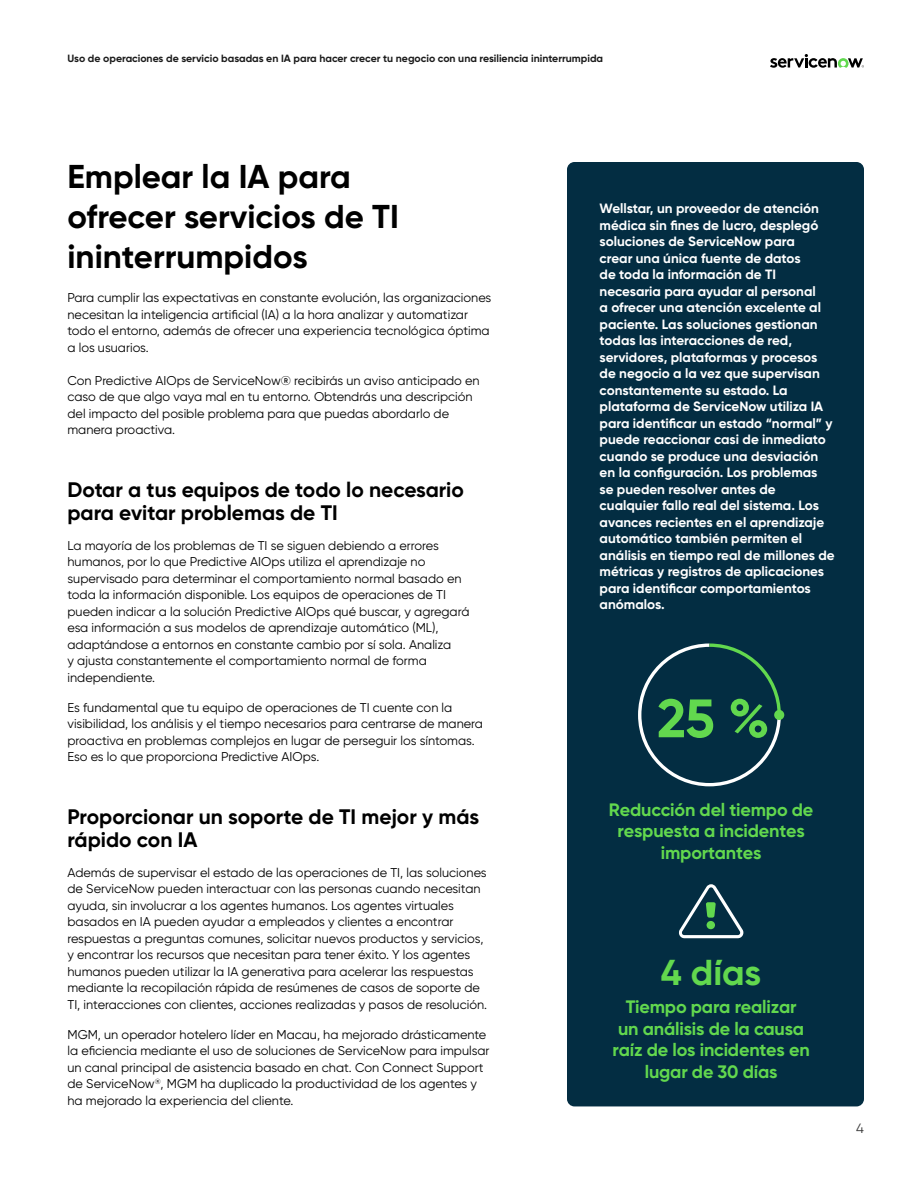
<style>
.page{position:relative;width:918px;height:1188px;background:#fff}
.page>*{position:absolute;margin:0;border:0;box-sizing:border-box;transform-origin:0 0}
.t1{font:700 54px "Gilroy";color:#62d84e}
.t2{font:700 36px "Gilroy";color:#62d84e}
.t3{font:700 33px/39.6px "Gilroy";color:#000}
.t4{font:700 21px/22.5px "Gilroy";color:#000}
.t5{font:700 18px/21.6px "Gilroy";letter-spacing:-.01em;color:#62d84e;text-align:center}
.t6{font:700 13.5px/16.5px "Gilroy";color:#fff}
.t7{font:13.5px "Gilroy";color:#3b3b3b}
.t8{font:12.75px/16.5px "Gilroy";color:#000}
.t9{font:700 10.5px "Gilroy";color:#1a1a1a}
</style>
<div class="page">
<svg style="left:770px;top:54px;width:94px;height:14px"></svg>
<div style="left:567px;top:162px;width:297px;height:944px;background:#032d42;border-radius:8px"></div>
<svg style="left:638px;top:643px;width:145px;height:144px"></svg>
<div style="left:774px;top:710px;width:10px;height:10px;background:#62d84e;border-radius:50%"></div>
<svg style="left:679px;top:884px;width:64px;height:54px"></svg>
<p class="t9" style="left:68px;top:52px;width:537px">Uso de operaciones de servicio basadas en IA para hacer crecer tu negocio con una resiliencia ininterrumpida</p>
<h3 class="t3" style="left:68px;top:157px;width:333px">Emplear la IA para ofrecer servicios de TI ininterrumpidos</h3>
<p class="t8" style="left:68px;top:289px;width:425px">Para cumplir las expectativas en constante evolución, las organizaciones necesitan la inteligencia artificial (IA) a la hora analizar y automatizar todo el entorno, además de ofrecer una experiencia tecnológica óptima a los usuarios.</p>
<p class="t8" style="left:68px;top:372px;width:414px">Con Predictive AIOps de ServiceNow® recibirás un aviso anticipado en caso de que algo vaya mal en tu entorno. Obtendrás una descripción del impacto del posible problema para que puedas abordarlo de manera proactiva.</p>
<h3 class="t4" style="left:68px;top:478px;width:398px">Dotar a tus equipos de todo lo necesario para evitar problemas de TI</h3>
<p class="t8" style="left:68px;top:537px;width:403px">La mayoría de los problemas de TI se siguen debiendo a errores humanos, por lo que Predictive AIOps utiliza el aprendizaje no supervisado para determinar el comportamiento normal basado en toda la información disponible. Los equipos de operaciones de TI pueden indicar a la solución Predictive AIOps qué buscar, y agregará esa información a sus modelos de aprendizaje automático (ML), adaptándose a entornos en constante cambio por sí sola. Analiza<br>y ajusta constantemente el comportamiento normal de forma independiente.</p>
<p class="t8" style="left:68px;top:699px;width:417px">Es fundamental que tu equipo de operaciones de TI cuente con la visibilidad, los análisis y el tiempo necesarios para centrarse de manera proactiva en problemas complejos en lugar de perseguir los síntomas.<br>Eso es lo que proporciona Predictive AIOps.</p>
<h3 class="t4" style="left:68px;top:805px;width:413px">Proporcionar un soporte de TI mejor y más rápido con IA</h3>
<p class="t8" style="left:68px;top:864px;width:421px">Además de supervisar el estado de las operaciones de TI, las soluciones de ServiceNow pueden interactuar con las personas cuando necesitan ayuda, sin involucrar a los agentes humanos. Los agentes virtuales basados en IA pueden ayudar a empleados y clientes a encontrar respuestas a preguntas comunes, solicitar nuevos productos y servicios, y encontrar los recursos que necesitan para tener éxito. Y los agentes humanos pueden utilizar la IA generativa para acelerar las respuestas mediante la recopilación rápida de resúmenes de casos de soporte de TI, interacciones con clientes, acciones realizadas y pasos de resolución.</p>
<p class="t8" style="left:67px;top:1026px;width:424px">MGM, un operador hotelero líder en Macau, ha mejorado drásticamente la eficiencia mediante el uso de soluciones de ServiceNow para impulsar un canal principal de asistencia basado en chat. Con Connect Support de ServiceNow<sup>®</sup>, MGM ha duplicado la productividad de los agentes y ha mejorado la experiencia del cliente.</p>
<p class="t6" style="left:600px;top:200px;width:237px">Wellstar, un proveedor de atención médica sin fines de lucro, desplegó soluciones de ServiceNow para<br>crear una única fuente de datos<br>de toda la información de TI necesaria para ayudar al personal<br>a ofrecer una atención excelente al paciente. Las soluciones gestionan todas las interacciones de red, servidores, plataformas y procesos de negocio a la vez que supervisan constantemente su estado. La plataforma de ServiceNow utiliza IA para identificar un estado “normal” y puede reaccionar casi de inmediato cuando se produce una desviación en la configuración. Los problemas se pueden resolver antes de cualquier fallo real del sistema. Los avances recientes en el aprendizaje automático también permiten el análisis en tiempo real de millones de métricas y registros de aplicaciones para identificar comportamientos anómalos.</p>
<h1 class="t1" style="left:657px;top:685px;width:114px">25 %</h1>
<h3 class="t5" style="left:609px;top:798px;width:206px">Reducción del tiempo de respuesta a incidentes importantes</h3>
<h2 class="t2" style="left:661px;top:950px;width:102px">4 días</h2>
<h3 class="t5" style="left:613px;top:996px;width:199px">Tiempo para realizar<br>un análisis de la causa raíz de los incidentes en lugar de 30 días</h3>
<p class="t7" style="left:856px;top:1120px;width:9px">4</p>
</div>
